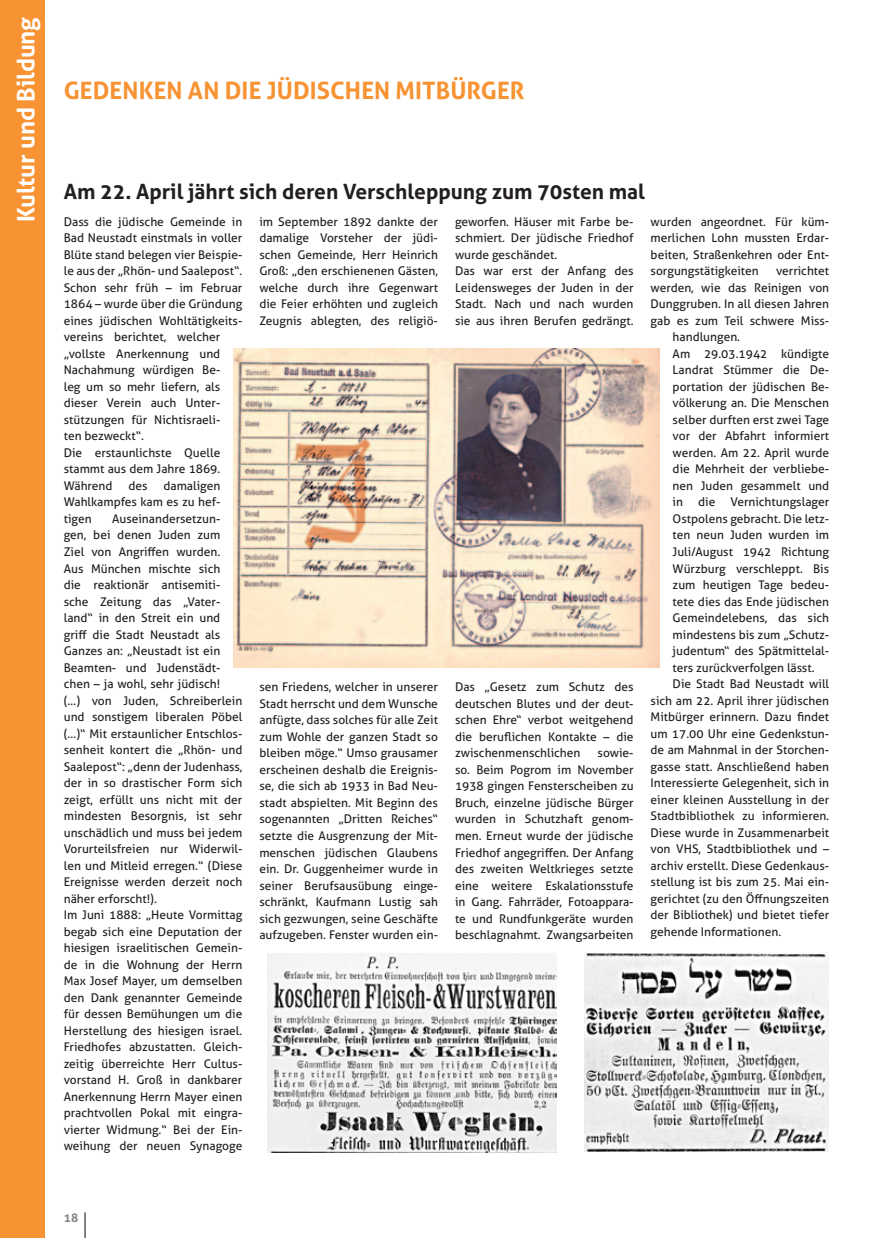
<style>
.page{position:relative;width:893px;height:1238px;background:#fff}
.page>*{position:absolute;margin:0;border:0;box-sizing:border-box;transform-origin:0 0}
.t1{font:700 24px "Aller";letter-spacing:.005em;color:#f79332}
.t2{font:700 24px "Aller";color:#fff}
.t3{font:700 21px "Aller";color:#231f20}
.t4{font:12px/16.5px "Aller";color:#231f20;text-align:justify}
.t5{font:700 12px "Aller";color:#808285}
</style>
<div class="page">
<svg style="left:85px;top:1212px;width:1px;height:25px"></svg>
<div style="left:0;top:0;width:45px;height:1237px;background:#f79332"></div>
<img style="left:268px;top:953px;width:288px;height:199px">
<img style="left:585px;top:953px;width:243px;height:198px">
<img style="left:233px;top:348px;width:427px;height:320px">
<h1 class="t2" style="left:11px;top:222px;width:207px;rotate:-90deg">Kultur und Bildung</h1>
<h1 class="t1" style="left:64px;top:76px;width:462px">Gedenken an die jüdischen Mitbürger</h1>
<h2 class="t3" style="left:64px;top:179px;width:583px">Am 22. April jährt sich deren Verschleppung zum 70sten mal</h2>
<p class="t4" style="left:259px;top:213px;width:180px">im September 1892 dankte der damalige Vorsteher der jüdi&shy;schen Gemeinde, Herr Heinrich Groß: „den erschienenen Gästen, welche durch ihre Gegenwart die Feier erhöhten und zugleich Zeugnis ablegten, des religiö-</p>
<p class="t4" style="left:455px;top:213px;width:180px;text-align:left">geworfen. Häuser mit Farbe be&shy;schmiert. Der jüdische Friedhof wurde geschändet.<br>Das war erst der Anfang des<br>Leidensweges der Juden in der<br>Stadt. Nach und nach wurden sie aus ihren Berufen gedrängt.</p>
<p class="t4" style="left:64px;top:213px;width:180px;text-align:left">Dass die jüdische Gemeinde in<br>Bad Neustadt einstmals in voller<br>Blüte stand belegen vier Beispie&shy;le aus der „Rhön- und Saalepost“.<br>Schon sehr früh – im Februar<br>1864 – wurde über die Gründung eines jüdischen Wohltätigkeits&shy;vereins berichtet, welcher „vollste Anerkennung und<br>Nachahmung würdigen Be-<br>leg um so mehr liefern, als dieser Verein auch Unter&shy;stützungen für Nichtisraeli-<br>ten bezweckt“.<br>Die erstaunlichste Quelle stammt aus dem Jahre 1869.<br>Während</p>
<p class="t4" style="left:651px;top:213px;width:180px">wurden angeordnet. Für küm&shy;merlichen Lohn mussten Erdar&shy;beiten, Straßenkehren oder Ent&shy;sorgungstätigkeiten</p>
<p class="t4" style="left:776px;top:263px;width:55px">verrichtet</p>
<p class="t4" style="left:651px;top:279px;width:180px">werden, wie das Reinigen von</p>
<p class="t4" style="left:651px;top:296px;width:180px">Dunggruben. In all diesen Jahren</p>
<p class="t4" style="left:651px;top:312px;width:180px">gab es zum Teil schwere Miss-</p>
<p class="t4" style="left:673px;top:329px;width:69px">handlungen.</p>
<p class="t4" style="left:673px;top:345px;width:158px">Am 29.03.1942 kündigte</p>
<p class="t4" style="left:673px;top:362px;width:158px">Landrat Stümmer die De-</p>
<p class="t4" style="left:673px;top:378px;width:158px">portation der jüdischen Be-</p>
<p class="t4" style="left:673px;top:395px;width:158px">völkerung an. Die Menschen</p>
<p class="t4" style="left:673px;top:411px;width:158px">selber durften erst zwei Tage</p>
<p class="t4" style="left:673px;top:428px;width:158px">vor der Abfahrt informiert</p>
<p class="t4" style="left:673px;top:444px;width:158px">werden. Am 22. April wurde</p>
<p class="t4" style="left:673px;top:461px;width:158px">die Mehrheit der verbliebe-</p>
<p class="t4" style="left:673px;top:477px;width:158px">nen Juden gesammelt und</p>
<p class="t4" style="left:673px;top:494px;width:12px">in</p>
<p class="t4" style="left:698px;top:494px;width:19px">die</p>
<p class="t4" style="left:730px;top:494px;width:100px">Vernichtungslager</p>
<p class="t4" style="left:673px;top:510px;width:158px">Ostpolens gebracht. Die letz-</p>
<p class="t4" style="left:673px;top:527px;width:158px">ten neun Juden wurden im</p>
<p class="t4" style="left:673px;top:543px;width:158px">Juli/August 1942 Richtung</p>
<p class="t4" style="left:673px;top:560px;width:158px">Würzburg verschleppt. Bis</p>
<p class="t4" style="left:673px;top:576px;width:158px">zum heutigen Tage bedeu-</p>
<p class="t4" style="left:673px;top:593px;width:158px">tete dies das Ende jüdischen</p>
<p class="t4" style="left:673px;top:609px;width:158px">Gemeindelebens, das sich</p>
<p class="t4" style="left:673px;top:626px;width:158px">mindestens bis zum „Schutz-</p>
<p class="t4" style="left:673px;top:642px;width:158px">judentum“ des Spätmittelal-</p>
<p class="t4" style="left:673px;top:659px;width:143px">ters zurückverfolgen lässt.</p>
<p class="t4" style="left:673px;top:675px;width:158px">Die Stadt Bad Neustadt will</p>
<p class="t4" style="left:651px;top:692px;width:180px">sich am 22. April ihrer jüdischen</p>
<p class="t4" style="left:651px;top:708px;width:180px">Mitbürger erinnern. Dazu findet</p>
<p class="t4" style="left:651px;top:725px;width:180px">um 17.00 Uhr eine Gedenkstun-</p>
<p class="t4" style="left:651px;top:741px;width:180px">de am Mahnmal in der Storchen-</p>
<p class="t4" style="left:651px;top:758px;width:180px">gasse statt. Anschließend haben</p>
<p class="t4" style="left:651px;top:774px;width:180px">Interessierte Gelegenheit, sich in</p>
<p class="t4" style="left:651px;top:791px;width:180px">einer kleinen Ausstellung in der</p>
<p class="t4" style="left:651px;top:807px;width:180px">Stadtbibliothek zu informieren.</p>
<p class="t4" style="left:651px;top:824px;width:180px">Diese wurde in Zusammenarbeit</p>
<p class="t4" style="left:651px;top:840px;width:180px">von VHS, Stadtbibliothek und –</p>
<p class="t4" style="left:651px;top:857px;width:180px">archiv erstellt. Diese Gedenkaus-</p>
<p class="t4" style="left:651px;top:873px;width:180px">stellung ist bis zum 25. Mai ein-</p>
<p class="t4" style="left:651px;top:890px;width:180px">gerichtet (zu den Öffnungszeiten</p>
<p class="t4" style="left:651px;top:906px;width:180px">der Bibliothek) und bietet tiefer</p>
<p class="t4" style="left:651px;top:923px;width:132px">gehende Informationen.</p>
<p class="t4" style="left:64px;top:477px;width:158px;text-indent:100px">damaligen Wahlkampfes kam es zu hef&shy;tigen</p>
<p class="t4" style="left:128px;top:477px;width:21px">des</p>
<p class="t4" style="left:64px;top:510px;width:180px;text-align:left;text-indent:48px">Auseinandersetzun&shy;gen, bei denen Juden zum<br>Ziel von Angriffen wurden.<br>Aus München mischte sich<br>die reaktionär antisemiti&shy;sche Zeitung das „Vater&shy;land“ in den Streit ein und griff die Stadt Neustadt als<br>Ganzes an: „Neustadt ist ein<br>Beamten- und Judenstädt&shy;chen – ja wohl, sehr jüdisch!<br>(…) von Juden, Schreiberlein und sonstigem liberalen Pöbel (…)“ Mit erstaunlicher Entschlos&shy;senheit kontert die „Rhön- und<br>Saalepost“: „denn der Judenhass, der in so drastischer Form sich zeigt, erfüllt uns nicht mit der mindesten Besorgnis, ist sehr unschädlich und muss bei jedem<br>Vorurteilsfreien nur Widerwil&shy;len und Mitleid erregen.“ (Diese<br>Ereignisse werden derzeit noch näher erforscht!).<br>Im Juni 1888: „Heute Vormittag begab sich eine Deputation der hiesigen israelitischen Gemein&shy;de in die Wohnung der Herrn<br>Max Josef Mayer, um demselben den Dank genannter Gemeinde für dessen Bemühungen um die<br>Herstellung des hiesigen israel.<br>Friedhofes abzustatten. Gleich&shy;zeitig überreichte Herr Cultus&shy;vorstand H. Groß in dankbarer<br>Anerkennung Herrn Mayer einen prachtvollen Pokal mit eingra&shy;vierter Widmung.“ Bei der Ein&shy;weihung der neuen Synagoge</p>
<p class="t4" style="left:259px;top:679px;width:180px">sen Friedens, welcher in unserer Stadt herrscht und dem Wunsche anfügte, dass solches für alle Zeit zum Wohle der ganzen Stadt so bleiben möge.“ Umso grausamer erscheinen deshalb die Ereignis&shy;se, die sich ab 1933 in Bad Neu&shy;stadt abspielten. Mit Beginn des sogenannten „Dritten Reiches“ setzte die Ausgrenzung der Mit&shy;menschen jüdischen Glaubens ein. Dr. Guggenheimer wurde in seiner Berufsausübung einge&shy;schränkt, Kaufmann Lustig sah sich gezwungen, seine Geschäfte aufzugeben. Fenster wurden ein-</p>
<p class="t4" style="left:455px;top:679px;width:180px">Das „Gesetz zum Schutz des deutschen Blutes und der deut&shy;schen Ehre“ verbot weitgehend die beruflichen Kontakte – die zwischenmenschlichen</p>
<p class="t4" style="left:455px;top:745px;width:180px;text-indent:143px">sowie&shy;so. Beim Pogrom im November 1938 gingen Fensterscheiben zu Bruch, einzelne jüdische Bürger wurden in Schutzhaft genom&shy;men. Erneut wurde der jüdische Friedhof angegriffen. Der Anfang des zweiten Weltkrieges setzte eine weitere Eskalationsstufe in Gang. Fahrräder, Fotoappara&shy;te und Rundfunkgeräte wurden beschlagnahmt. Zwangsarbeiten</p>
<p class="t5" style="left:64px;top:1209px;width:16px">18</p>
</div>
